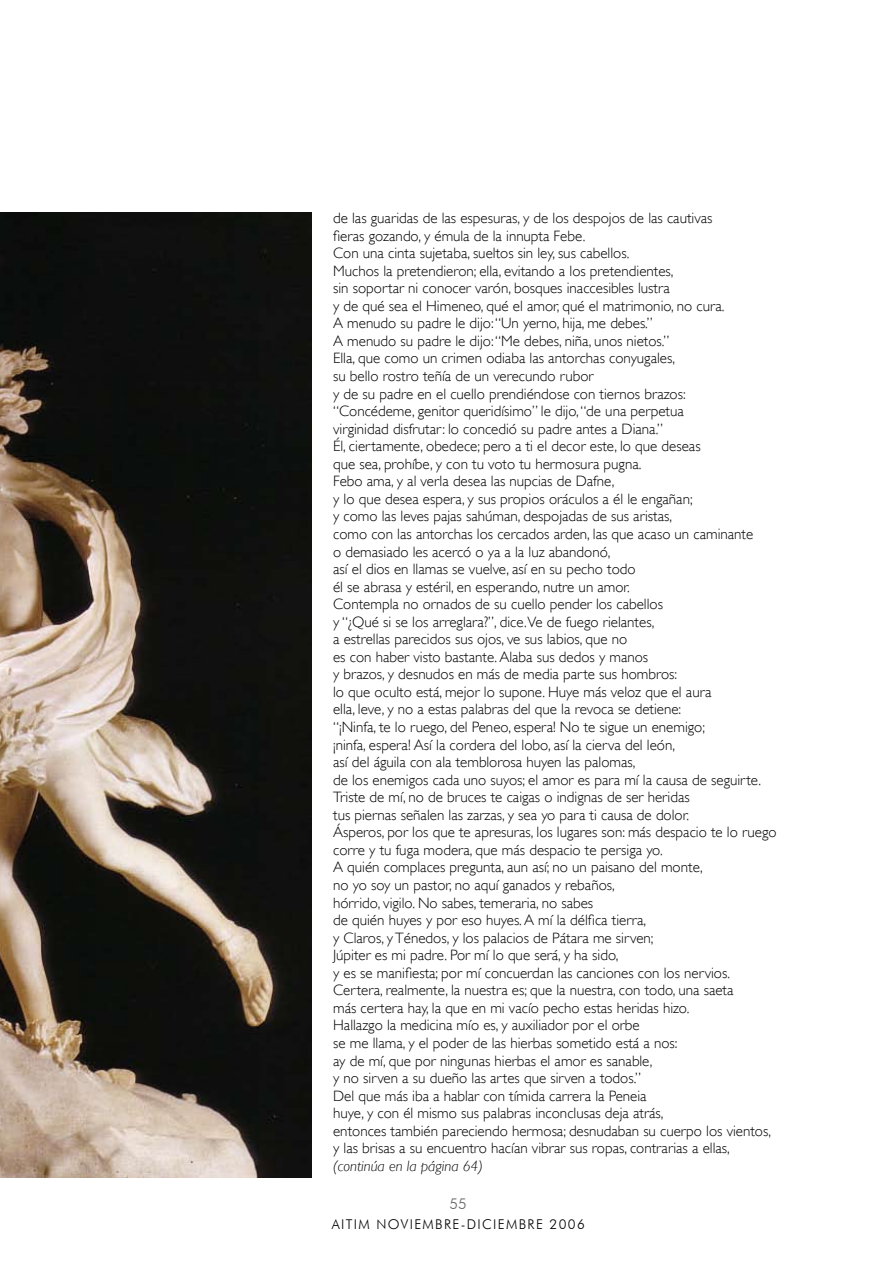
<style>
.page{position:relative;width:893px;height:1263px;background:#fff}
.page>*{position:absolute;margin:0;border:0;box-sizing:border-box;transform-origin:0 0}
.t1{font:300 15px/17.5px "Gill Sans";color:#000}
.t2{font:italic 300 15px "Gill Sans";color:#000}
.t3{font:300 15px "Futura BT";color:#636466}
.t4{font:300 13.5px "Futura BT";letter-spacing:.1em;color:#000}
</style>
<div class="page">
<img style="left:0;top:213px;width:312px;height:965px">
<p class="t1" style="left:333px;top:209px;width:445px">de las guaridas de las espesuras, y de los despojos de las cautivas<br>fieras gozando, y émula de la innupta Febe.<br>Con una cinta sujetaba, sueltos sin ley, sus cabellos.<br>Muchos la pretendieron; ella, evitando a los pretendientes,<br>sin soportar ni conocer varón, bosques inaccesibles lustra<br>y de qué sea el Himeneo, qué el amor, qué el matrimonio, no cura.<br>A menudo su padre le dijo: “Un yerno, hija, me debes.”<br>A menudo su padre le dijo: “Me debes, niña, unos nietos.”<br>Ella, que como un crimen odiaba las antorchas conyugales,<br>su bello rostro teñía de un verecundo rubor<br>y de su padre en el cuello prendiéndose con tiernos brazos:<br>“Concédeme, genitor queridísimo” le dijo, “de una perpetua<br>virginidad disfrutar: lo concedió su padre antes a Diana.”<br>Él, ciertamente, obedece; pero a ti el decor este, lo que deseas<br>que sea, prohíbe, y con tu voto tu hermosura pugna.<br>Febo ama, y al verla desea las nupcias de Dafne,<br>y lo que desea espera, y sus propios oráculos a él le engañan;<br>y como las leves pajas sahúman, despojadas de sus aristas,<br>como con las antorchas los cercados arden, las que acaso un caminante<br>o demasiado les acercó o ya a la luz abandonó,<br>así el dios en llamas se vuelve, así en su pecho todo<br>él se abrasa y estéril, en esperando, nutre un amor.<br>Contempla no ornados de su cuello pender los cabellos<br>y “¿Qué si se los arreglara?”, dice.Ve de fuego rielantes,<br>a estrellas parecidos sus ojos, ve sus labios, que no<br>es con haber visto bastante. Alaba sus dedos y manos<br>y brazos, y desnudos en más de media parte sus hombros:<br>lo que oculto está, mejor lo supone. Huye más veloz que el aura<br>ella, leve, y no a estas palabras del que la revoca se detiene:<br>“¡Ninfa, te lo ruego, del Peneo, espera! No te sigue un enemigo;<br>¡ninfa, espera! Así la cordera del lobo, así la cierva del león,<br>así del águila con ala temblorosa huyen las palomas,<br>de los enemigos cada uno suyos; el amor es para mí la causa de seguirte.<br>Triste de mí, no de bruces te caigas o indignas de ser heridas<br>tus piernas señalen las zarzas, y sea yo para ti causa de dolor.<br>Ásperos, por los que te apresuras, los lugares son: más despacio te lo ruego corre y tu fuga modera, que más despacio te persiga yo.<br>A quién complaces pregunta, aun así; no un paisano del monte,<br>no yo soy un pastor, no aquí ganados y rebaños,<br>hórrido, vigilo. No sabes, temeraria, no sabes<br>de quién huyes y por eso huyes. A mí la délfica tierra,<br>y Claros, y Ténedos, y los palacios de Pátara me sirven;<br>Júpiter es mi padre. Por mí lo que será, y ha sido,<br>y es se manifiesta; por mí concuerdan las canciones con los nervios.<br>Certera, realmente, la nuestra es; que la nuestra, con todo, una saeta<br>más certera hay, la que en mi vacío pecho estas heridas hizo.<br>Hallazgo la medicina mío es, y auxiliador por el orbe<br>se me llama, y el poder de las hierbas sometido está a nos:<br>ay de mí, que por ningunas hierbas el amor es sanable,<br>y no sirven a su dueño las artes que sirven a todos.”<br>Del que más iba a hablar con tímida carrera la Peneia<br>huye, y con él mismo sus palabras inconclusas deja atrás,<br>entonces también pareciendo hermosa; desnudaban su cuerpo los vientos, y las brisas a su encuentro hacían vibrar sus ropas, contrarias a ellas,</p>
<p class="t2" style="left:333px;top:1157px;width:151px">(continúa en la página 64)</p>
<p class="t3" style="left:450px;top:1194px;width:19px">55</p>
<p class="t4" style="left:332px;top:1216px;width:255px">AITIM NOVI EMBRE-DICI EMBRE 2006</p>
</div>
